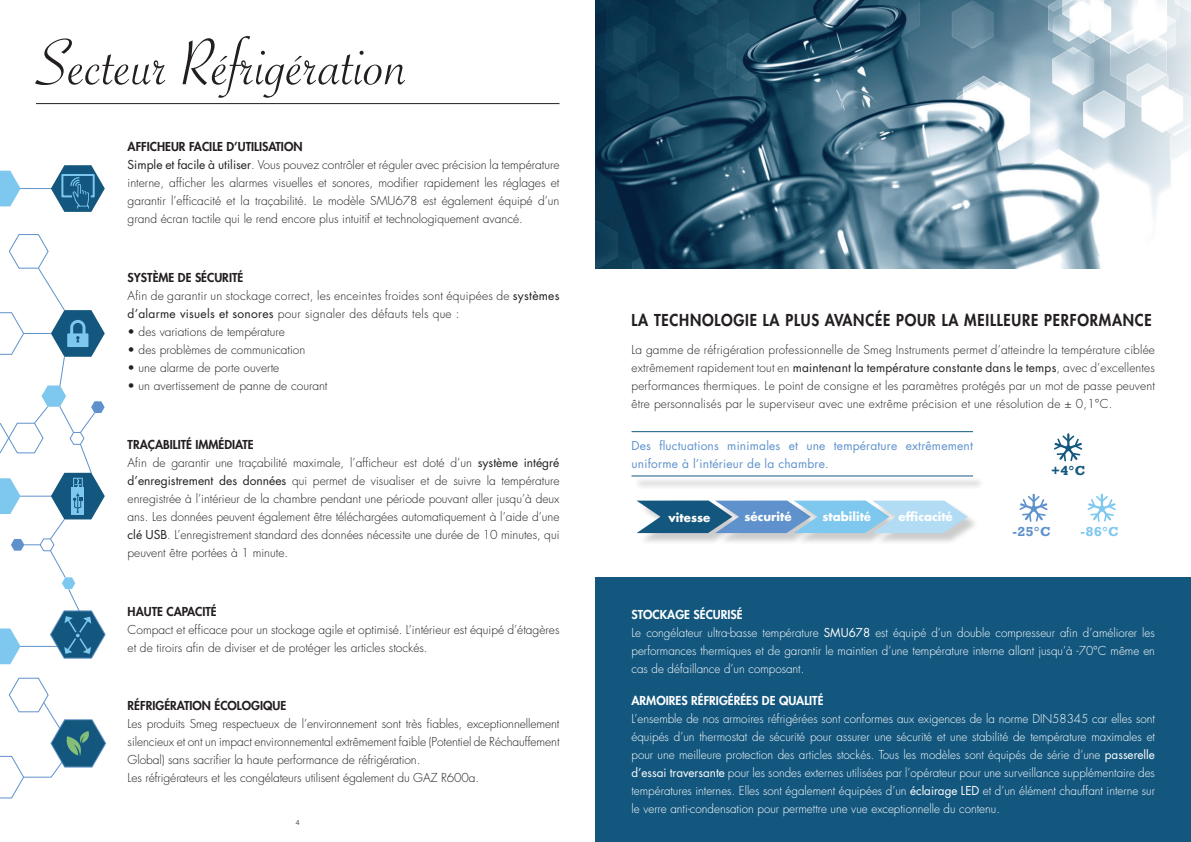
<style>
.page{position:relative;width:1191px;height:842px;background:#fff}
.page>*{position:absolute;margin:0;border:0;box-sizing:border-box;transform-origin:0 0}
.t1{font:70px "Savoye Let Plain";color:#231f20}
.t2{font:800 16px "Futura Std";letter-spacing:.05em;color:#231f20;scale:.93 1}
.t3{font:700 12.2px "Rockwell";color:#5f92cc}
.t4{font:700 12.2px "Rockwell";color:#7ec8ef}
.t5{font:700 12.2px "Rockwell";color:#13577e}
.t6{font:300 12px/18px "Futura Std";color:#231f20}
.t7{font:300 12px/18px "Futura Std";color:#fff}
.t8{font:300 12px/18px "Futura Std";letter-spacing:.02em;color:#231f20}
.t9{font:12px/18px "Futura Std";letter-spacing:.015em;color:#5f92cc}
.t10{font:800 12px "Futura Std";color:#231f20}
.t11{font:800 12px "Futura Std";color:#fff}
.t12{font:700 11.8px "Futura Std";color:#fff}
.t13{font:300 7px "Univers";color:#231f20}
.s1{font-weight:800}
.s2{font-weight:400}
</style>
<div class="page">
<hr style="left:36px;top:103px;width:523px;height:1px;background:#231f20">
<hr style="left:20px;top:188px;width:31px;height:1px;background:#5f92cc">
<svg style="left:0;top:171px;width:21px;height:35px"></svg>
<svg style="left:51px;top:165px;width:54px;height:47px"></svg>
<svg style="left:0;top:677px;width:106px;height:121px"></svg>
<svg style="left:0;top:234px;width:105px;height:430px"></svg>
<div style="left:74px;top:632px;width:8px;height:7px;border:2px solid #13577e;border-radius:50%"></div>
<hr style="left:631px;top:431px;width:342px;height:1px;background:#13577e">
<div style="left:633px;top:477px;width:351px;height:12px;background:#f0f0f0"></div>
<hr style="left:631px;top:475px;width:342px;height:1px;background:#13577e">
<img style="left:595px;top:0;width:596px;height:268px">
<div style="left:595px;top:577px;width:596px;height:265px;background:#13577e"></div>
<svg style="left:1019px;top:494px;width:29px;height:28px"></svg>
<svg style="left:1087px;top:494px;width:29px;height:28px"></svg>
<svg style="left:1054px;top:434px;width:29px;height:28px"></svg>
<div style="left:639px;top:502px;width:104px;height:44px;background:#231f20;opacity:.23"></div>
<div style="left:717px;top:502px;width:105px;height:44px;background:#231f20;opacity:.23"></div>
<div style="left:796px;top:502px;width:104px;height:44px;background:#231f20;opacity:.23"></div>
<div style="left:874px;top:502px;width:105px;height:44px;background:#231f20;opacity:.23"></div>
<svg style="left:636px;top:500px;width:332px;height:33px;background:#7caed0"></svg>
<h1 class="t1" style="left:36px;top:17px;width:373px">Secteur Réfrigération</h1>
<p class="t6" style="left:128px;top:138px;width:433px"><span class="s1">AFFICHEUR FACILE D’UTILISATION<br></span><span class="s2">Simple et facile à utiliser</span>. Vous pouvez contrôler et réguler avec précision la température interne, afficher les alarmes visuelles et sonores, modifier rapidement les réglages et garantir l’efficacité et la traçabilité. Le modèle SMU678 est également équipé d’un grand écran tactile qui le rend encore plus intuitif et technologiquement avancé.</p>
<p class="t8" style="left:128px;top:269px;width:433px"><span class="s1">SYSTÈME DE SÉCURITÉ<br></span>Afin de garantir un stockage correct, les enceintes froides sont équipées de <span class="s2">systèmes d’alarme visuels et sonores</span> pour signaler des défauts tels que :</p>
<p class="t6" style="left:128px;top:323px;width:159px">• des variations de température</p>
<p class="t6" style="left:128px;top:341px;width:179px">• des problèmes de communication</p>
<p class="t6" style="left:128px;top:359px;width:153px">• une alarme de porte ouverte</p>
<p class="t6" style="left:128px;top:377px;width:201px">• un avertissement de panne de courant</p>
<p class="t6" style="left:128px;top:436px;width:433px"><span class="s1">TRAÇABILITÉ IMMÉDIATE<br></span>Afin de garantir une traçabilité maximale, l’afficheur est doté d’un <span class="s2">système intégré d’enregistrement des données</span> qui permet de visualiser et de suivre la température enregistrée à l’intérieur de la chambre pendant une période pouvant aller jusqu’à deux ans. Les données peuvent également être téléchargées automatiquement à l’aide d’une <span class="s2">clé USB</span>. L’enregistrement standard des données nécessite une durée de 10 minutes, qui peuvent être portées à 1 minute.</p>
<p class="t10" style="left:128px;top:603px;width:91px">HAUTE CAPACITÉ</p>
<p class="t6" style="left:128px;top:620px;width:433px">Compact et efficace pour un stockage agile et optimisé. L’intérieur est équipé d’étagères et de tiroirs afin de diviser et de protéger les articles stockés.</p>
<p class="t10" style="left:128px;top:698px;width:160px">RÉFRIGÉRATION ÉCOLOGIQUE</p>
<p class="t6" style="left:128px;top:715px;width:433px">Les produits Smeg respectueux de l’environnement sont très fiables, exceptionnellement silencieux et ont un impact environnemental extrêmement faible (Potentiel de Réchauffement Global) sans sacrifier la haute performance de réfrigération.<br>Les réfrigérateurs et les congélateurs utilisent également du GAZ R600a.</p>
<p class="t13" style="left:296px;top:818px;width:5px">4</p>
<h2 class="t2" style="left:631px;top:310px;width:561px">LA TECHNOLOGIE LA PLUS AVANCÉE POUR LA MEILLEURE PERFORMANCE</h2>
<p class="t6" style="left:631px;top:341px;width:525px;text-align:justify">La gamme de réfrigération professionnelle de Smeg Instruments permet d’atteindre la température ciblée extrêmement rapidement tout en <span class="s2">maintenant la température constante dans le temps</span>, avec d’excellentes performances thermiques. Le point de consigne et les paramètres protégés par un mot de passe peuvent être personnalisés par le superviseur avec une extrême précision et une résolution de ± 0,1°C.</p>
<p class="t9" style="left:631px;top:437px;width:343px">Des fluctuations minimales et une température extrêmement uniforme à l’intérieur de la chambre.</p>
<p class="t5" style="left:1051px;top:463px;width:35px">+4°C</p>
<p class="t12" style="left:668px;top:509px;width:43px">vitesse</p>
<p class="t12" style="left:744px;top:509px;width:49px">sécurité</p>
<p class="t12" style="left:822px;top:509px;width:50px">stabilité</p>
<p class="t12" style="left:898px;top:508px;width:56px">efficacité</p>
<p class="t3" style="left:1012px;top:523px;width:40px">-25°C</p>
<p class="t4" style="left:1080px;top:523px;width:40px">-86°C</p>
<p class="t7" style="left:631px;top:606px;width:525px"><span class="s1">STOCKAGE SÉCURISÉ<br></span>Le congélateur ultra-basse température <span class="s2">SMU678</span> est équipé d’un double compresseur afin d’améliorer les performances thermiques et de garantir le maintien d’une température interne allant jusqu’à -70°C même en cas de défaillance d’un composant.</p>
<p class="t11" style="left:631px;top:693px;width:193px">ARMOIRES RÉFRIGÉRÉES DE QUALITÉ</p>
<p class="t7" style="left:631px;top:710px;width:525px;text-align:justify">L’ensemble de nos armoires réfrigérées sont conformes aux exigences de la norme DIN58345 car elles sont équipés d’un thermostat de sécurité pour assurer une sécurité et une stabilité de température maximales et pour une meilleure protection des articles stockés. Tous les modèles sont équipés de série d’une <span class="s2">passerelle d’essai traversante</span> pour les sondes externes utilisées par l’opérateur pour une surveillance supplémentaire des températures internes. Elles sont également équipées d’un <span class="s2">éclairage LED</span> et d’un élément chauffant interne sur le verre anti-condensation pour permettre une vue exceptionnelle du contenu.</p>
</div>
